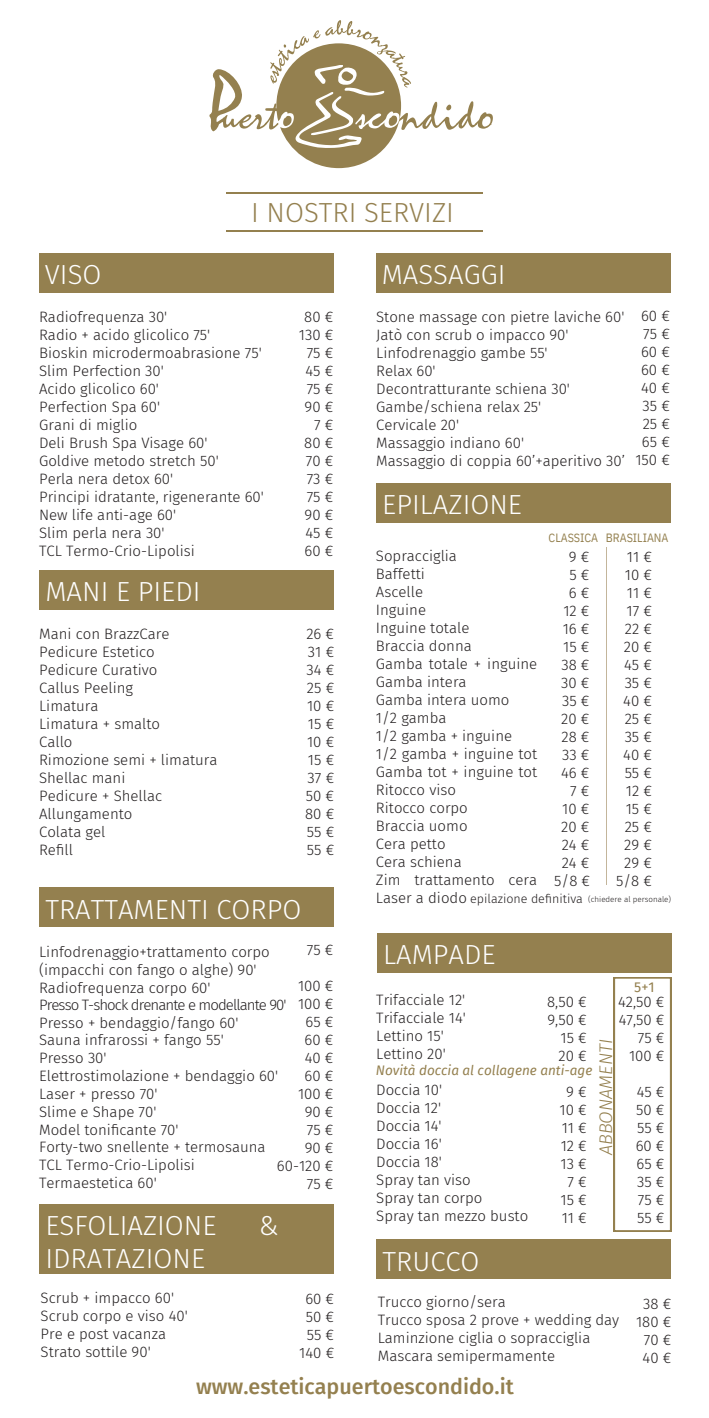
<style>
.page{position:relative;width:709px;height:1418px;background:#fff}
.page>*{position:absolute;margin:0;border:0;box-sizing:border-box;transform-origin:0 0}
.t1{font:300 27.5px "Fira Sans";color:#fff}
.t2{font:300 27.5px "Fira Sans";color:#94804f}
.t3{font:500 21.5px "Fira Sans";color:#94804f}
.t4{font:italic 300 18.2px "Fira Sans";color:#94804f}
.t5{font:300 15px/18px "Fira Sans";color:#231f20}
.t6{font:14.2px "Fira Sans";color:#94804f}
.t7{font:italic 13.5px "Fira Sans";color:#94804f}
.t8{font:300 12.5px "Fira Sans";color:#231f20}
.t9{font:12px "IBM Plex Sans Cond";color:#94804f}
.t10{font:300 8px "Fira Sans";color:#231f20}
</style>
<div class="page">
<div style="left:39px;top:253px;width:294px;height:39px;background:#94804f"></div>
<div style="left:39px;top:570px;width:294px;height:39px;background:#94804f"></div>
<div style="left:39px;top:887px;width:294px;height:39px;background:#94804f"></div>
<div style="left:39px;top:1204px;width:294px;height:69px;background:#94804f"></div>
<hr style="left:226px;top:192px;width:257px;height:1px;background:#94804f">
<hr style="left:226px;top:231px;width:257px;height:1px;background:#94804f">
<svg style="left:209px;top:20px;width:284px;height:148px"></svg>
<hr style="left:606px;top:548px;width:1px;height:337px;background:#c3b59b">
<div style="left:376px;top:483px;width:294px;height:39px;background:#94804f"></div>
<div style="left:376px;top:253px;width:294px;height:39px;background:#94804f"></div>
<div style="left:376px;top:1239px;width:294px;height:39px;background:#94804f"></div>
<div style="left:377px;top:933px;width:294px;height:39px;background:#94804f"></div>
<svg style="left:613px;top:977px;width:58px;height:254px"></svg>
<p class="t1" style="left:45px;top:258px;width:58px">VISO</p>
<h4 class="t2" style="left:251px;top:197px;width:204px">I NOSTRI SERVIZI</h4>
<h4 class="t1" style="left:382px;top:258px;width:125px">MASSAGGI</h4>
<h4 class="t5" style="left:39px;top:307px;width:226px">Radiofrequenza 30'<br>Radio + acido glicolico 75'<br>Bioskin microdermoabrasione 75'<br>Slim Perfection 30'<br>Acido glicolico 60'<br>Perfection Spa 60'<br>Grani di miglio<br>Deli Brush Spa Visage 60'<br>Goldive metodo stretch 50'<br>Perla nera detox 60'<br>Principi idratante, rigenerante 60'<br>New life anti-age 60'<br>Slim perla nera 30'<br>TCL Termo-Crio-Lipolisi</h4>
<h1 class="t1" style="left:45px;top:575px;width:157px">MANI E PIEDI</h1>
<h1 class="t5" style="left:39px;top:625px;width:180px">Mani con BrazzCare<br>Pedicure Estetico<br>Pedicure Curativo<br>Callus Peeling<br>Limatura<br>Limatura + smalto<br>Callo<br>Rimozione semi + limatura<br>Shellac mani<br>Pedicure + Shellac<br>Allungamento<br>Colata gel<br>Refill</h1>
<h1 class="t5" style="left:299px;top:307px;width:36px;text-align:right">80 €<br>130 €<br>75 €<br>45 €<br>75 €<br>90 €<br>7 €<br>80 €<br>70 €<br>73 €<br>75 €<br>90 €<br>45 €<br>60 €</h1>
<h4 class="t5" style="left:305px;top:625px;width:31px;text-align:justify">26 € 31 € 34 € 25 € 10 € 15 € 10 € 15 € 37 € 50 € 80 € 55 € 55 €</h4>
<h4 class="t1" style="left:45px;top:893px;width:257px">TRATTAMENTI CORPO</h4>
<h4 class="t5" style="left:307px;top:941px;width:28px">75 €</h4>
<h4 class="t5" style="left:277px;top:977px;width:58px;text-align:right">100 €<br>100 €<br>65 €<br>60 €<br>40 €<br>60 €<br>100 €<br>90 €<br>75 €<br>90 €<br>60-120 €<br>75 €</h4>
<h4 class="t5" style="left:39px;top:943px;width:249px;line-height:17.8px">Linfodrenaggio+trattamento corpo (impacchi con fango o alghe) 90'<br>Radiofrequenza corpo 60'<br>Presso T-shock drenante e modellante 90'<br>Presso + bendaggio/fango 60'<br>Sauna infrarossi + fango 55'<br>Presso 30'<br>Elettrostimolazione + bendaggio 60'<br>Laser + presso 70'<br>Slime e Shape 70'<br>Model tonificante 70'<br>Forty-two snellente + termosauna<br>TCL Termo-Crio-Lipolisi<br>Termaestetica 60'</h4>
<h1 class="t1" style="left:45px;top:1209px;width:173px">ESFOLIAZIONE</h1>
<h1 class="t1" style="left:259px;top:1209px;width:21px">&amp;</h1>
<h1 class="t1" style="left:45px;top:1242px;width:161px">IDRATAZIONE</h1>
<h1 class="t5" style="left:41px;top:1288px;width:149px">Scrub + impacco 60'<br>Scrub corpo e viso 40'<br>Pre e post vacanza<br>Strato sottile 90'</h1>
<h4 class="t5" style="left:299px;top:1290px;width:36px;text-align:center">60 €<br>50 €<br>55 €<br>140 €</h4>
<h1 class="t5" style="left:376px;top:307px;width:250px">Stone massage con pietre laviche 60'<br>Jatò con scrub o impacco 90'<br>Linfodrenaggio gambe 55'<br>Relax 60'<br>Decontratturante schiena 30'<br>Gambe/schiena relax 25'<br>Cervicale 20'<br>Massaggio indiano 60'<br>Massaggio di coppia 60’+aperitivo 30’</h1>
<h4 class="t1" style="left:382px;top:489px;width:141px">EPILAZIONE</h4>
<h4 class="t5" style="left:635px;top:307px;width:36px;text-align:center">60 €<br>75 €<br>60 €<br>60 €<br>40 €<br>35 €<br>25 €<br>65 €<br>150 €</h4>
<h4 class="t9" style="left:548px;top:530px;width:121px">CLASSICA BRASILIANA</h4>
<h4 class="t5" style="left:376px;top:547px;width:163px">Sopracciglia<br>Baffetti<br>Ascelle<br>Inguine<br>Inguine totale<br>Braccia donna<br>Gamba totale + inguine<br>Gamba intera<br>Gamba intera uomo<br>1/2 gamba<br>1/2 gamba + inguine<br>1/2 gamba + inguine tot<br>Gamba tot + inguine tot<br>Ritocco viso<br>Ritocco corpo<br>Braccia uomo<br>Cera petto<br>Cera schiena<br>Zim trattamento cera<br>Laser a diodo</h4>
<h4 class="t5" style="left:554px;top:548px;width:37px;text-align:right">9 €<br>5 €<br>6 €<br>12 €<br>16 €<br>15 €<br>38 €<br>30 €<br>35 €<br>20 €<br>28 €<br>33 €<br>46 €<br>7 €<br>10 €<br>20 €<br>24 €<br>24 €<br>5/8 €</h4>
<h6 class="t5" style="left:616px;top:548px;width:37px;text-align:right">11 €<br>10 €<br>11 €<br>17 €<br>22 €<br>20 €<br>45 €<br>35 €<br>40 €<br>25 €<br>35 €<br>40 €<br>55 €<br>12 €<br>15 €<br>25 €<br>29 €<br>29 €<br>5/8 €</h6>
<h5 class="t8" style="left:470px;top:891px;width:114px">epilazione definitiva</h5>
<h4 class="t10" style="left:588px;top:895px;width:85px">(chiedere al personale)</h4>
<h2 class="t1" style="left:383px;top:938px;width:114px">LAMPADE</h2>
<p class="t1" style="left:382px;top:943px;width:114px">LAMPADE</p>
<h3 class="t6" style="left:634px;top:978px;width:22px">5+1</h3>
<h1 class="t5" style="left:376px;top:991px;width:91px">Trifacciale 12'<br>Trifacciale 14'<br>Lettino 15'<br>Lettino 20'</h1>
<h4 class="t5" style="left:376px;top:1081px;width:154px">Doccia 10'<br>Doccia 12'<br>Doccia 14'<br>Doccia 16'<br>Doccia 18'<br>Spray tan viso<br>Spray tan corpo<br>Spray tan mezzo busto</h4>
<h1 class="t5" style="left:547px;top:992px;width:41px;text-align:right">8,50 €<br>9,50 €<br>15 €<br>20 €</h1>
<h4 class="t5" style="left:559px;top:1082px;width:29px;text-align:center">9 €<br>10 €<br>11 €<br>12 €<br>13 €<br>7 €<br>15 €<br>11 €</h4>
<h4 class="t5" style="left:618px;top:992px;width:48px;text-align:right">42,50 €<br>47,50 €<br>75 €<br>100 €</h4>
<h4 class="t5" style="left:635px;top:1082px;width:30px;text-align:justify">45 € 50 € 55 € 60 € 65 € 35 € 75 € 55 €</h4>
<h4 class="t4" style="left:595px;top:1155px;width:118px;rotate:-90deg">ABBONAMENTI</h4>
<h4 class="t7" style="left:376px;top:1062px;width:218px">Novità doccia al collagene anti-age</h4>
<h4 class="t1" style="left:382px;top:1245px;width:99px">TRUCCO</h4>
<h4 class="t5" style="left:378px;top:1293px;width:243px">Trucco giorno/sera<br>Trucco sposa 2 prove + wedding day<br>Laminzione ciglia o sopracciglia<br>Mascara semipermamente</h4>
<h5 class="t5" style="left:636px;top:1294px;width:37px;text-align:center">38 €<br>180 €<br>70 €<br>40 €</h5>
<h1 class="t3" style="left:196px;top:1374px;width:319px">www.esteticapuertoescondido.it</h1>
</div>
